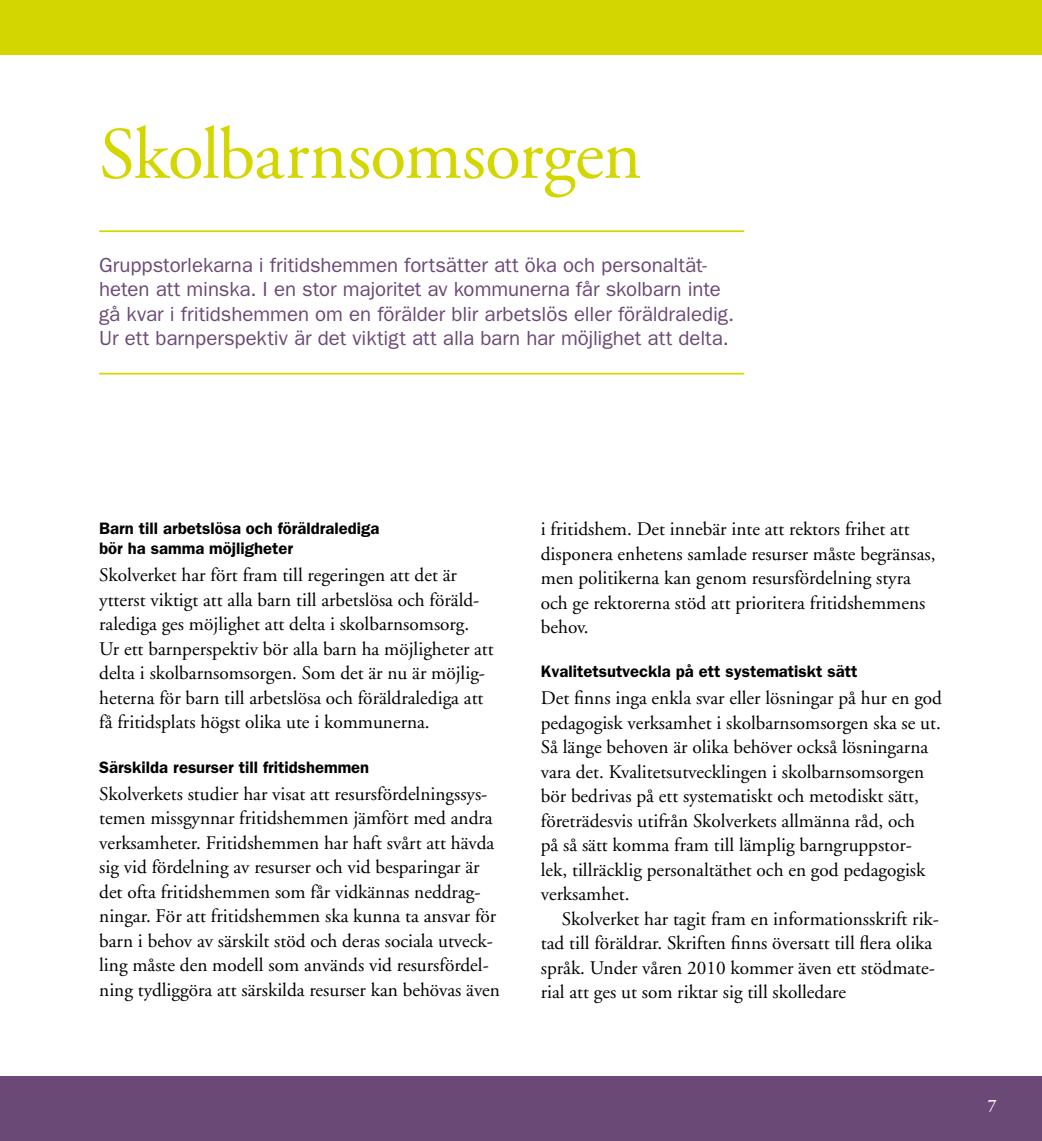
<style>
.page{position:relative;width:1042px;height:1141px;background:#fff}
.page>*{position:absolute;margin:0;border:0;box-sizing:border-box;transform-origin:0 0}
.t1{font:73.5px "Adobe Garamond";letter-spacing:-.01em;color:#d4d600}
.t2{font:20.47px/24.5px "Franklin Gothic";color:#6a4976}
.t3{font:19.25px/24.5px "Adobe Garamond";color:#000}
.t4{font:600 17.5px "Adobe Garamond";color:#fff}
.t5{font:600 16.62px/19.9px "Franklin Gothic";color:#000}
</style>
<div class="page">
<hr style="left:99px;top:230px;width:645px;height:2px;background:#d4d600">
<hr style="left:99px;top:373px;width:645px;height:2px;background:#d4d600">
<div style="left:0;top:1076px;width:1042px;height:65px;background:#6a4976"></div>
<div style="left:0;top:0;width:1042px;height:55px;background:#d4d600"></div>
<h1 class="t1" style="left:99px;top:115px;width:544px">Skolbarnsomsorgen</h1>
<p class="t2" style="left:99px;top:252px;width:636px">Gruppstorlekarna i fritidshemmen fortsätter att öka och personaltät&shy;heten att minska. I en stor majoritet av kommunerna får skolbarn inte gå kvar i fritidshemmen om en förälder blir arbetslös eller föräldraledig.<br>Ur ett barnperspektiv är det viktigt att alla barn har möjlighet att delta.</p>
<p class="t5" style="left:99px;top:518px;width:282px">Barn till arbetslösa och föräldralediga bör ha samma möjligheter</p>
<p class="t3" style="left:99px;top:563px;width:396px">Skolverket har fört fram till regeringen att det är ytterst viktigt att alla barn till arbetslösa och föräld&shy;ralediga ges möjlighet att delta i skolbarnsomsorg.<br>Ur ett barnperspektiv bör alla barn ha möjligheter att delta i skolbarnsomsorgen. Som det är nu är möjlig&shy;heterna för barn till arbetslösa och föräldralediga att få fritidsplats högst olika ute i kommunerna.</p>
<p class="t5" style="left:99px;top:757px;width:271px">Särskilda resurser till fritidshemmen</p>
<p class="t3" style="left:99px;top:782px;width:402px">Skolverkets studier har visat att resursfördelningssys&shy;temen missgynnar fritidshemmen jämfört med andra verksamheter. Fritidshemmen har haft svårt att hävda sig vid fördelning av resurser och vid besparingar är det ofta fritidshemmen som får vidkännas neddrag&shy;ningar. För att fritidshemmen ska kunna ta ansvar för barn i behov av särskilt stöd och deras sociala utveck&shy;ling måste den modell som används vid resursfördel&shy;ning tydliggöra att särskilda resurser kan behövas även</p>
<p class="t3" style="left:541px;top:517px;width:396px">i fritidshem. Det innebär inte att rektors frihet att disponera enhetens samlade resurser måste begränsas, men politikerna kan genom resursfördelning styra och ge rektorerna stöd att prioritera fritidshemmens behov.</p>
<p class="t5" style="left:541px;top:661px;width:318px">Kvalitetsutveckla på ett systematiskt sätt</p>
<p class="t3" style="left:541px;top:687px;width:403px">Det finns inga enkla svar eller lösningar på hur en god pedagogisk verksamhet i skolbarnsomsorgen ska se ut.<br>Så länge behoven är olika behöver också lösningarna vara det. Kvalitetsutvecklingen i skolbarnsomsorgen bör bedrivas på ett systematiskt och metodiskt sätt, företrädesvis utifrån Skolverkets allmänna råd, och<br>på så sätt komma fram till lämplig barngruppstor&shy;lek, tillräcklig personaltäthet och en god pedagogisk verksamhet.</p>
<p class="t3" style="left:541px;top:907px;width:400px;text-indent:21px">Skolverket har tagit fram en informationsskrift rik&shy;tad till föräldrar. Skriften finns översatt till flera olika språk. Under våren 2010 kommer även ett stödmate&shy;rial att ges ut som riktar sig till skolledare</p>
<p class="t4" style="left:988px;top:1096px;width:10px">7</p>
</div>
